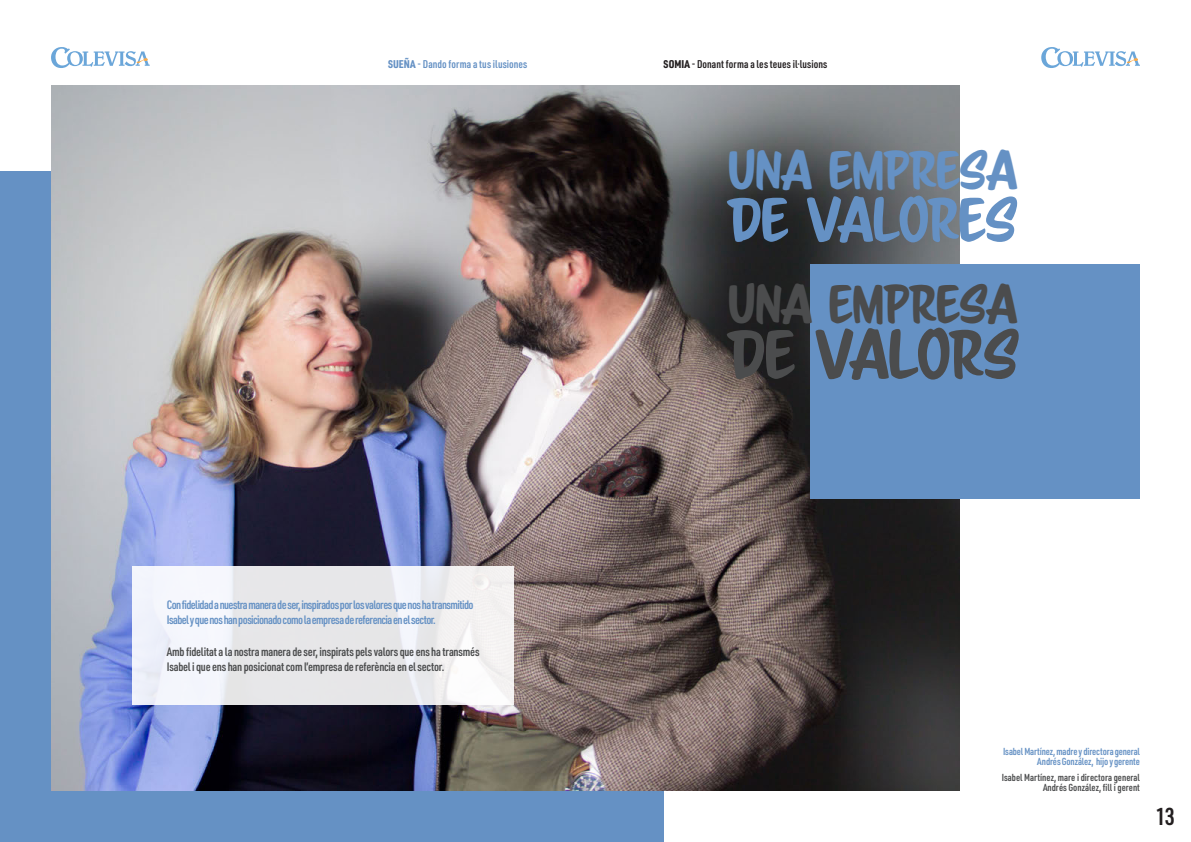
<style>
.page{position:relative;width:1191px;height:842px;background:#fff}
.page>*{position:absolute;margin:0;border:0;box-sizing:border-box;transform-origin:0 0}
.t1{font:61px "Scriptorama Markdown JF";letter-spacing:-.03em;color:#4b4c4d}
.t2{font:55px "Scriptorama Markdown JF";letter-spacing:-.025em;color:#6591c4}
.t3{font:48px "Scriptorama Markdown JF";letter-spacing:-.02em;color:#6591c4}
.t4{font:48px "Scriptorama Markdown JF";letter-spacing:-.02em;color:#4b4c4d}
.t5{font:600 24px "URWDIN Cond";color:#231f20}
.t6{font:600 12px/15px "URWDIN Cond";letter-spacing:-.05em;color:#6591c4}
.t7{font:600 12px/15px "URWDIN Cond";letter-spacing:-.015em;color:#4b4c4d}
.t8{font:600 11px "URWDIN Cond";letter-spacing:.01em;color:#231f20}
.t9{font:600 11px "URWDIN Cond";letter-spacing:.01em;color:#6591c4}
.t10{font:600 10px/10px "URWDIN Cond";letter-spacing:-.015em;color:#6591c4;text-align:right}
.t11{font:600 10px/10px "URWDIN Cond";color:#4b4c4d;text-align:right}
.s1{font-weight:900}
</style>
<div class="page">
<div style="left:0;top:171px;width:663px;height:671px;background:#6591c4"></div>
<img style="left:51px;top:85px;width:908px;height:706px">
<div style="left:810px;top:264px;width:330px;height:234px;background:#6591c4"></div>
<svg style="left:133px;top:566px;width:381px;height:139px;background:#ededf0"></svg>
<svg style="left:51px;top:47px;width:99px;height:21px"></svg>
<svg style="left:1041px;top:47px;width:99px;height:21px"></svg>
<p class="t9" style="left:388px;top:57px;width:141px"><span class="s1">SUEÑA</span> - Dando forma a tus ilusiones</p>
<p class="t8" style="left:663px;top:57px;width:165px"><span class="s1">SOMIA</span> - Donant forma a les teues il·lusions</p>
<h3 class="t3" style="left:727px;top:139px;width:292px">UNA EMPRESA</h3>
<h2 class="t2" style="left:727px;top:184px;width:291px">DE VALORES</h2>
<h3 class="t4" style="left:727px;top:273px;width:292px">UNA EMPRESA</h3>
<h1 class="t1" style="left:727px;top:315px;width:293px">DE VALORS</h1>
<p class="t6" style="left:167px;top:596px;width:308px">Con fidelidad a nuestra manera de ser, inspirados por los valores que nos ha transmitido<br>Isabel y que nos han posicionado como la empresa de referencia en el sector.</p>
<p class="t7" style="left:167px;top:643px;width:314px">Amb fidelitat a la nostra manera de ser, inspirats pels valors que ens ha transmés<br>Isabel i que ens han posicionat com l’empresa de referència en el sector.</p>
<p class="t10" style="left:1003px;top:746px;width:138px">Isabel Martínez, madre y directora general<br>Andrés González, hijo y gerente</p>
<p class="t11" style="left:1001px;top:772px;width:140px">Isabel Martínez, mare i directora general<br>Andrés González, fill i gerent</p>
<h3 class="t5" style="left:1155px;top:800px;width:21px">13</h3>
</div>
